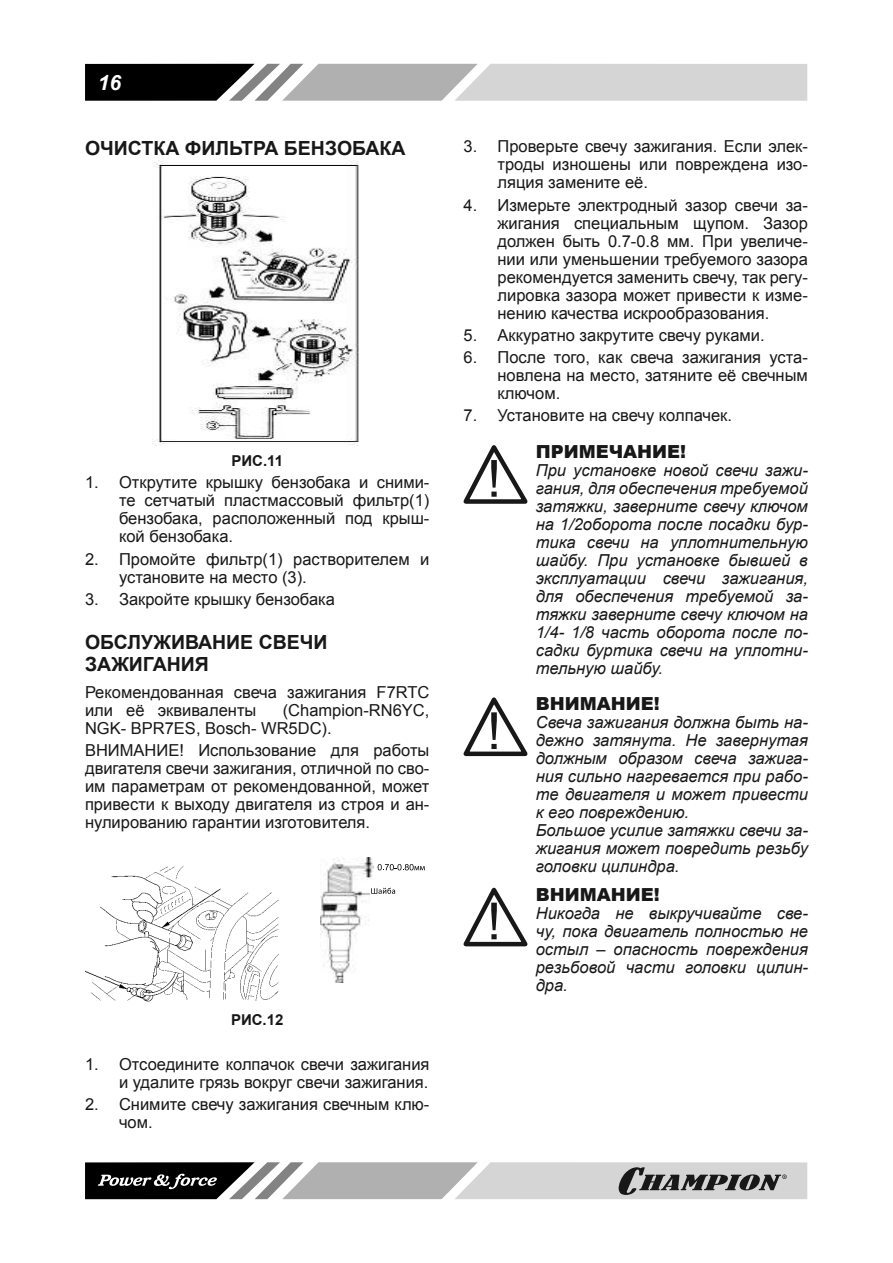
<style>
.page{position:relative;width:893px;height:1263px;background:#fff}
.page>*{position:absolute;margin:0;border:0;box-sizing:border-box;transform-origin:0 0}
.t1{font:italic 700 21px "Arial";color:#fff}
.t2{font:700 19.5px/22.5px "Arial";color:#181818}
.t3{font:900 18px "Arial";color:#181818}
.t4{font:16.5px/18px "Arial";color:#181818;text-align:justify}
.t5{font:italic 16.5px/18px "Arial";color:#181818;text-align:justify}
.t6{font:700 15px "Arial";color:#181818}
</style>
<div class="page">
<svg style="left:85px;top:64px;width:722px;height:37px;background:#a1a1a1"></svg>
<svg style="left:85px;top:1162px;width:722px;height:37px;background:#9b9b9b"></svg>
<img style="left:85px;top:866px;width:194px;height:136px">
<img style="left:320px;top:857px;width:53px;height:125px">
<svg style="left:377px;top:865px;width:48px;height:6px"></svg>
<svg style="left:378px;top:864px;width:47px;height:6px"></svg>
<div style="left:371px;top:885px;width:42px;height:19px;background:#fff"></div>
<svg style="left:371px;top:888px;width:24px;height:6px"></svg>
<svg style="left:463px;top:887px;width:65px;height:60px"></svg>
<svg style="left:463px;top:697px;width:65px;height:60px"></svg>
<svg style="left:463px;top:445px;width:65px;height:59px"></svg>
<img style="left:153px;top:160px;width:206px;height:285px">
<p class="t1" style="left:98px;top:70px;width:25px">16</p>
<p class="t2" style="left:85px;top:137px;width:322px">ОЧИСТКА ФИЛЬТРА БЕНЗОБАКА</p>
<p class="t6" style="left:231px;top:451px;width:53px">РИС.11</p>
<p class="t4" style="left:119px;top:474px;width:312px;text-indent:-34px">1. Открутите крышку бензобака и сними&shy;те сетчатый пластмассовый фильтр(1) бензобака, расположенный под крыш&shy;кой бензобака.</p>
<p class="t4" style="left:119px;top:550px;width:312px;text-indent:-34px">2. Промойте фильтр(1) растворителем и установите на место (3).</p>
<p class="t4" style="left:85px;top:590px;width:251px">3. Закройте крышку бензобака</p>
<p class="t2" style="left:85px;top:631px;width:244px">ОБСЛУЖИВАНИЕ СВЕЧИ<br>ЗАЖИГАНИЯ</p>
<p class="t4" style="left:85px;top:683px;width:346px">Рекомендованная свеча зажигания F7RTC или её эквиваленты</p>
<p class="t4" style="left:85px;top:701px;width:346px;text-indent:198px">(Champion-RN6YC,<br>NGK- BPR7ES, Bosch- WR5DC).</p>
<p class="t4" style="left:85px;top:741px;width:346px">ВНИМАНИЕ! Использование для работы двигателя свечи зажигания, отличной по сво&shy;им параметрам от рекомендованной, может привести к выходу двигателя из строя и ан&shy;нулированию гарантии изготовителя.</p>
<p class="t6" style="left:231px;top:1010px;width:54px">РИС.12</p>
<p class="t4" style="left:85px;top:1055px;width:346px;text-align:right">1. Отсоедините колпачок свечи зажигания и удалите грязь вокруг свечи зажигания.</p>
<p class="t4" style="left:119px;top:1095px;width:312px;text-indent:-34px">2. Снимите свечу зажигания свечным клю&shy;чом.</p>
<p class="t4" style="left:497px;top:138px;width:312px;text-indent:-34px">3. Проверьте свечу зажигания. Если элек&shy;троды изношены или повреждена изо&shy;ляция замените её.</p>
<p class="t4" style="left:497px;top:196px;width:312px;text-indent:-34px">4. Измерьте электродный зазор свечи за&shy;жигания специальным щупом. Зазор должен быть 0.7-0.8 мм. При увеличе&shy;нии или уменьшении требуемого зазора рекомендуется заменить свечу, так регу&shy;лировка зазора может привести к изме&shy;нению качества искрообразования.</p>
<p class="t4" style="left:463px;top:326px;width:303px">5. Аккуратно закрутите свечу руками.</p>
<p class="t4" style="left:497px;top:348px;width:312px;text-indent:-34px">6. После того, как свеча зажигания уста&shy;новлена на место, затяните её свечным ключом.</p>
<p class="t4" style="left:463px;top:407px;width:270px">7. Установите на свечу колпачек.</p>
<p class="t3" style="left:536px;top:438px;width:152px">ПРИМЕЧАНИЕ!</p>
<p class="t5" style="left:536px;top:461px;width:274px">При установке новой свечи зажи&shy;гания, для обеспечения требуемой затяжки, заверните свечу ключом на 1/2оборота после посадки бур&shy;тика свечи на уплотнительную шайбу. При установке бывшей в эксплуатации свечи зажигания, для обеспечения требуемой за&shy;тяжки заверните свечу ключом на 1/4- 1/8 часть оборота после по&shy;садки буртика свечи на уплотни&shy;тельную шайбу.</p>
<p class="t3" style="left:536px;top:691px;width:125px">ВНИМАНИЕ!</p>
<p class="t5" style="left:536px;top:714px;width:274px;text-align:left">Свеча зажигания должна быть на&shy;дежно затянута. Не завернутая должным образом свеча зажига&shy;ния сильно нагревается при рабо&shy;те двигателя и может привести к его повреждению.<br>Большое усилие затяжки свечи за&shy;жигания может повредить резьбу головки цилиндра.</p>
<p class="t3" style="left:536px;top:881px;width:125px">ВНИМАНИЕ!</p>
<p class="t5" style="left:536px;top:904px;width:274px">Никогда не выкручивайте све&shy;чу, пока двигатель полностью не остыл – опасность повреждения резьбовой части головки цилин&shy;дра.</p>
</div>
